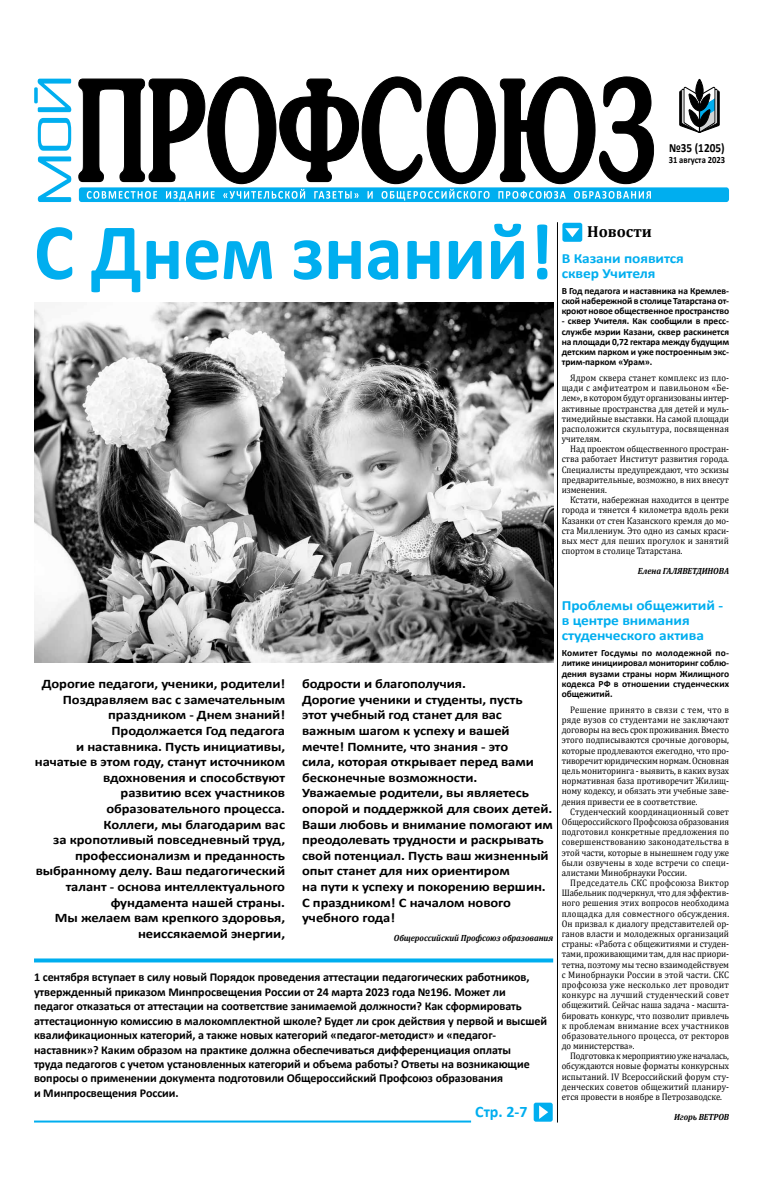
<style>
.page{position:relative;width:766px;height:1191px;background:#fff}
.page>*{position:absolute;margin:0;border:0;box-sizing:border-box;transform-origin:0 0}
.t1{font:700 80.4px "Calibri";color:#00aeef;scale:.94 1}
.t2{font:700 16px "Cambria";color:#000}
.t3{font:700 16px "Calibri";color:#00aeef}
.t4{font:700 14px/15.2px "Calibri";letter-spacing:-.005em;color:#00aeef;scale:1.1 1}
.t5{font:700 13px/15.6px "Calibri";letter-spacing:-.005em;color:#000;text-align:right;scale:1.12 1}
.t6{font:700 12.5px "Calibri";color:#000;scale:.9 1}
.t7{font:700 12px/14.4px "Calibri";letter-spacing:-.005em;color:#000}
.t8{font:9.5px/10.2px "Cambria";letter-spacing:-.005em;color:#000;text-align:justify;scale:.92 1}
.t9{font:700 9.5px/10.2px "Calibri";letter-spacing:-.005em;color:#000;text-align:justify}
.t10{font:700 9.5px "Calibri";letter-spacing:-.005em;color:#000;scale:.9 1}
.t11{font:italic 700 9px "Cambria";letter-spacing:-.005em;color:#000;scale:.92 1}
</style>
<div class="page">
<svg style="left:79px;top:77px;width:574px;height:107px"></svg>
<div style="left:79px;top:187px;width:649px;height:15px;background:#00aeef;border-radius:3px"></div>
<svg style="left:87px;top:189px;width:402px;height:12px"></svg>
<svg style="left:498px;top:191px;width:152px;height:8px"></svg>
<svg style="left:679px;top:78px;width:40px;height:55px"></svg>
<svg style="left:34px;top:79px;width:37px;height:123px"></svg>
<div style="left:562px;top:223px;width:20px;height:19px;background:#00aeef;border-radius:2px"></div>
<svg style="left:565px;top:228px;width:14px;height:9px"></svg>
<hr style="left:557px;top:222px;width:1px;height:900px;background:#000">
<svg style="left:34px;top:958px;width:519px;height:4px;background:#1eb7f0"></svg>
<div style="left:533px;top:1102px;width:19px;height:19px;background:#00aeef;border-radius:2px"></div>
<svg style="left:539px;top:1105px;width:9px;height:14px"></svg>
<hr style="left:34px;top:1120px;width:437px;height:2px;background:#00aeef">
<img style="left:34px;top:302px;width:519px;height:360px">
<h3 class="t6" style="left:669px;top:139px;width:63px">№35 (1205)</h3>
<p class="t10" style="left:668px;top:154px;width:64px">31 августа 2023</p>
<h1 class="t1" style="left:34px;top:195px;width:553px">С Днем знаний!</h1>
<p class="t5" style="left:35px;top:675px;width:225px">Дорогие педагоги, ученики, родители!<br>Поздравляем вас с замечательным праздником - Днем знаний!<br>Продолжается Год педагога<br>и наставника. Пусть инициативы, начатые в этом году, станут источником вдохновения и способствуют<br>развитию всех участников образовательного процесса.<br>Коллеги, мы благодарим вас<br>за кропотливый повседневный труд, профессионализм и преданность выбранному делу. Ваш педагогический талант - основа интеллектуального фундамента нашей страны.<br>Мы желаем вам крепкого здоровья, неиссякаемой энергии,</p>
<p class="t5" style="left:302px;top:675px;width:225px;text-align:left">бодрости и благополучия.<br>Дорогие ученики и студенты, пусть<br>этот учебный год станет для вас важным шагом к успеху и вашей мечте! Помните, что знания - это<br>сила, которая открывает перед вами бесконечные возможности.<br>Уважаемые родители, вы являетесь опорой и поддержкой для своих детей.<br>Ваши любовь и внимание помогают им преодолевать трудности и раскрывать свой потенциал. Пусть ваш жизненный опыт станет для них ориентиром<br>на пути к успеху и покорению вершин.<br>С праздником! С началом нового учебного года!</p>
<p class="t11" style="left:393px;top:931px;width:175px">Общероссийский Профсоюз образования</p>
<p class="t7" style="left:34px;top:970px;width:514px">1 сентября вступает в силу новый Порядок проведения аттестации педагогических работников, утвержденный приказом Минпросвещения России от 24 марта 2023 года №196. Может ли педагог отказаться от аттестации на соответствие занимаемой должности? Как сформировать аттестационную комиссию в малокомплектной школе? Будет ли срок действия у первой и высшей квалификационных категорий, а также новых категорий «педагог-методист» и «педагог&shy;наставник»? Каким образом на практике должна обеспечиватьcя дифференциация оплаты<br>труда педагогов с учетом установленных категорий и объема работы? Ответы на возникающие вопросы о применении документа подготовили Общероссийский Профсоюз образования<br>и Минпросвещения России.</p>
<h2 class="t3" style="left:475px;top:1100px;width:54px">Стр. 2-7</h2>
<h2 class="t2" style="left:587px;top:220px;width:66px">Новости</h2>
<h3 class="t4" style="left:561px;top:250px;width:113px">В Казани появится сквер Учителя</h3>
<p class="t9" style="left:561px;top:285px;width:169px">В Год педагога и наставника на Кремлев&shy;ской набережной в столице Татарстана от&shy;кроют новое общественное пространство</p>
<p class="t9" style="left:561px;top:316px;width:169px">- сквер Учителя. Как сообщили в пресс&shy;службе мэрии Казани, сквер раскинется на площади 0,72 гектара между будущим детским парком и уже построенным экс&shy;трим-парком «Урам».</p>
<p class="t8" style="left:561px;top:372px;width:183px;text-indent:9px">Ядром сквера станет комплекс из пло&shy;щади с амфитеатром и павильоном «Бе&shy;лем», в котором будут организованы интер&shy;активные пространства для детей и муль&shy;тимедийные выставки. На самой площади расположится скульптура, посвященная учителям.</p>
<p class="t8" style="left:561px;top:444px;width:183px;text-indent:9px">Над проектом общественного простран&shy;ства работает Институт развития города.<br>Специалисты предупреждают, что эскизы предварительные, возможно, в них внесут изменения.</p>
<p class="t8" style="left:561px;top:495px;width:183px;text-indent:9px">Кстати, набережная находится в центре города и тянется 4 километра вдоль реки Казанки от стен Казанского кремля до мо&shy;ста Миллениум. Это одно из самых краси&shy;вых мест для пеших прогулок и занятий спортом в столице Татарстана.</p>
<p class="t11" style="left:637px;top:565px;width:100px">Елена ГАЛЯВЕТДИНОВА</p>
<h3 class="t4" style="left:561px;top:597px;width:148px">Проблемы общежитий - в центре внимания студенческого актива</h3>
<p class="t9" style="left:561px;top:647px;width:169px">Комитет Госдумы по молодежной по&shy;литике инициировал мониторинг соблю&shy;дения вузами страны норм Жилищного кодекса РФ в отношении студенческих общежитий.</p>
<p class="t8" style="left:561px;top:704px;width:183px;text-indent:9px">Решение принято в связи с тем, что в ряде вузов со студентами не заключают договоры на весь срок проживания. Вместо этого подписываются срочные договоры, которые продлеваются ежегодно, что про&shy;тиворечит юридическим нормам. Основная цель мониторинга - выявить, в каких вузах нормативная база противоречит Жилищ&shy;ному кодексу, и обязать эти учебные заве&shy;дения привести ее в соответствие.</p>
<p class="t8" style="left:561px;top:806px;width:183px;text-indent:9px">Студенческий координационный совет Общероссийского Профсоюза образования подготовил конкретные предложения по совершенствованию законодательства в этой части, которые в нынешнем году уже были озвучены в ходе встречи со специ&shy;алистами Минобрнауки России.</p>
<p class="t8" style="left:561px;top:877px;width:183px;text-indent:9px">Председатель СКС профсоюза Виктор Шабельник подчеркнул, что для эффектив&shy;ного решения этих вопросов необходима площадка для совместного обсуждения.<br>Он призвал к диалогу представителей ор&shy;ганов власти и молодежных организаций страны: «Работа с общежитиями и студен&shy;тами, проживающими там, для нас приори&shy;тетна, поэтому мы тесно взаимодействуем с Минобрнауки России в этой части. СКС профсоюза уже несколько лет проводит конкурс на лучший студенческий совет общежитий. Сейчас наша задача - масшта&shy;бировать конкурс, что позволит привлечь к проблемам внимание всех участников образовательного процесса, от ректоров до министерства».</p>
<p class="t8" style="left:561px;top:1051px;width:183px;text-indent:9px">Подготовка к мероприятию уже началась, обсуждаются новые форматы конкурсных испытаний. IV Всероссийский форум сту&shy;денческих советов общежитий планиру&shy;ется провести в ноябре в Петрозаводске.</p>
<p class="t11" style="left:673px;top:1111px;width:61px">Игорь ВЕТРОВ</p>
</div>
